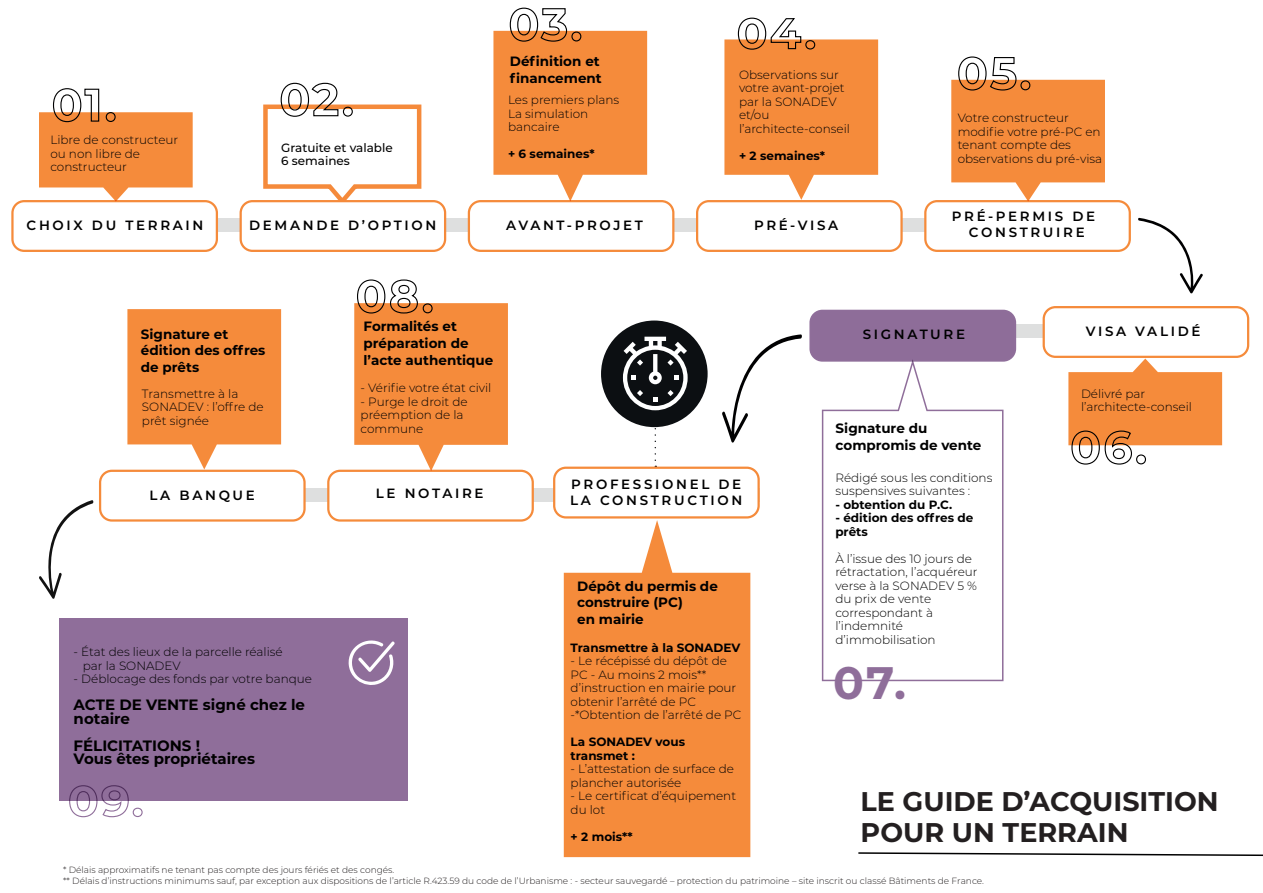
<style>
.page{position:relative;width:1263px;height:893px;background:#fff}
.page>*{position:absolute;margin:0;border:0;box-sizing:border-box;transform-origin:0 0}
.t1{font:700 45.45px "Montserrat";color:#8f6e9a}
.t2{font:700 27px/31.5px "Montserrat";color:#231f20}
.t3{font:700 15px/13.5px "Montserrat";color:#000001}
.t4{font:700 13.5px/17px "Montserrat";color:#000001}
.t5{font:600 13.5px/16px "Montserrat";letter-spacing:.2em;color:#000001;text-align:center}
.t6{font:300 12px/13.5px "Montserrat";color:#000001}
.t7{font:700 12px/13.5px "Montserrat";color:#000001}
.t8{font:500 12px/13.5px "Montserrat";color:#000001}
.t9{font:300 9px/10.5px "Montserrat";color:#231f20}
</style>
<div class="page">
<div style="left:198px;top:218px;width:746px;height:14px;background:#dedfdf"></div>
<div style="left:12px;top:201px;width:205px;height:50px;background:#fff;border-radius:12px"></div>
<div style="left:11px;top:200px;width:207px;height:52px;border:2px solid #f58b3b;border-radius:12px"></div>
<svg style="left:39px;top:88px;width:154px;height:113px"></svg>
<div style="left:106px;top:112px;width:10px;height:10px;border:1px solid #000001;border-radius:50%"></div>
<div style="left:241px;top:201px;width:204px;height:50px;background:#fff;border-radius:12px"></div>
<div style="left:240px;top:200px;width:206px;height:52px;border:2px solid #f58a3b;border-radius:12px"></div>
<svg style="left:263px;top:82px;width:158px;height:121px"></svg>
<div style="left:343px;top:107px;width:10px;height:10px;border:1px solid #000001;border-radius:50%"></div>
<svg style="left:654px;top:429px;width:2px;height:38px"></svg>
<div style="left:697px;top:201px;width:204px;height:50px;background:#fff;border-radius:12px"></div>
<div style="left:696px;top:200px;width:207px;height:52px;border:2px solid #f58b3b;border-radius:12px"></div>
<div style="left:469px;top:201px;width:204px;height:50px;background:#fff;border-radius:12px"></div>
<div style="left:468px;top:200px;width:206px;height:52px;border:2px solid #f58b3b;border-radius:12px"></div>
<div style="left:601px;top:321px;width:107px;height:106px;background:#0c0f12;border-radius:50%"></div>
<svg style="left:493px;top:7px;width:154px;height:194px"></svg>
<div style="left:571px;top:32px;width:10px;height:9px;border:1px solid #000001;border-radius:50%"></div>
<div style="left:925px;top:201px;width:205px;height:50px;background:#fff;border-radius:12px"></div>
<div style="left:924px;top:200px;width:207px;height:52px;border:2px solid #f58b3b;border-radius:12px"></div>
<svg style="left:951px;top:56px;width:154px;height:145px"></svg>
<div style="left:1020px;top:80px;width:10px;height:10px;border:1px solid #000001;border-radius:50%"></div>
<div style="left:811px;top:324px;width:436px;height:14px;background:#dedfdf"></div>
<div style="left:810px;top:311px;width:205px;height:49px;background:#8e6d99;border-radius:12px"></div>
<div style="left:809px;top:310px;width:207px;height:52px;border:2px solid #8f6e9a;border-radius:12px"></div>
<div style="left:1044px;top:307px;width:204px;height:50px;background:#fff;border-radius:12px"></div>
<div style="left:1042px;top:306px;width:207px;height:52px;border:2px solid #f58b3b;border-radius:12px"></div>
<svg style="left:1068px;top:359px;width:154px;height:106px"></svg>
<div style="left:1136px;top:454px;width:10px;height:10px;border:1px solid #000001;border-radius:50%"></div>
<svg style="left:623px;top:337px;width:65px;height:73px"></svg>
<svg style="left:1138px;top:218px;width:65px;height:76px"></svg>
<svg style="left:724px;top:17px;width:154px;height:183px"></svg>
<div style="left:805px;top:40px;width:10px;height:10px;border:1px solid #000001;border-radius:50%"></div>
<svg style="left:822px;top:359px;width:181px;height:322px"></svg>
<div style="left:104px;top:488px;width:656px;height:13px;background:#dedfdf"></div>
<div style="left:554px;top:468px;width:205px;height:49px;background:#fff;border-radius:12px"></div>
<div style="left:553px;top:467px;width:207px;height:52px;border:2px solid #f58b3b;border-radius:12px"></div>
<svg style="left:564px;top:520px;width:186px;height:337px;background:#f69b57"></svg>
<div style="left:100px;top:471px;width:204px;height:49px;background:#fff;border-radius:12px"></div>
<div style="left:99px;top:470px;width:207px;height:52px;border:2px solid #f58b3b;border-radius:12px"></div>
<div style="left:328px;top:471px;width:205px;height:49px;background:#fff;border-radius:12px"></div>
<div style="left:327px;top:470px;width:207px;height:52px;border:2px solid #f58b3b;border-radius:12px"></div>
<svg style="left:354px;top:279px;width:154px;height:192px"></svg>
<div style="left:423px;top:303px;width:10px;height:10px;border:1px solid #000001;border-radius:50%"></div>
<svg style="left:127px;top:309px;width:154px;height:160px;background:#f69b57"></svg>
<svg style="left:69px;top:801px;width:60px;height:17px"></svg>
<div style="left:133px;top:808px;width:10px;height:9px;border:1px solid #8f6e9a;border-radius:50%"></div>
<svg style="left:39px;top:500px;width:54px;height:99px"></svg>
<div style="left:59px;top:618px;width:349px;height:183px;background:#8f6e9a"></div>
<svg style="left:348px;top:640px;width:47px;height:45px"></svg>
<svg style="left:858px;top:852px;width:405px;height:4px"></svg>
<svg style="left:722px;top:334px;width:80px;height:109px"></svg>
<p class="t6" style="left:50px;top:133px;width:129px">Libre de constructeur ou non libre de constructeur</p>
<p class="t8" style="left:281px;top:141px;width:113px">Gratuite et valable<br>6 semaines</p>
<p class="t4" style="left:510px;top:53px;width:93px">Définition et financement</p>
<p class="t6" style="left:508px;top:94px;width:113px">Les premiers plans<br>La simulation bancaire</p>
<p class="t7" style="left:508px;top:147px;width:88px">+ 6 semaines*</p>
<p class="t6" style="left:739px;top:68px;width:112px">Observations sur votre avant-projet par la SONADEV et/ou l’architecte-conseil</p>
<p class="t7" style="left:739px;top:149px;width:88px">+ 2 semaines*</p>
<p class="t5" style="left:27px;top:217px;width:178px">CHOIX DU TERRAIN</p>
<p class="t5" style="left:249px;top:217px;width:189px">DEMANDE D’OPTION</p>
<p class="t5" style="left:506px;top:217px;width:138px">AVANT-PROJET</p>
<p class="t5" style="left:754px;top:217px;width:86px">PRÉ-VISA</p>
<p class="t6" style="left:958px;top:112px;width:146px">Votre constructeur modifie votre pré-PC en tenant compte des observations du pré-visa</p>
<p class="t5" style="left:952px;top:208px;width:145px">PRÉ-PERMIS DE<br>CONSTRUIRE</p>
<p class="t4" style="left:141px;top:326px;width:126px;line-height:16.5px">Signature et édition des offres de prêts</p>
<p class="t4" style="left:364px;top:318px;width:131px">Formalités et préparation de l’acte authentique</p>
<p class="t5" style="left:863px;top:326px;width:104px">SIGNATURE</p>
<p class="t5" style="left:1086px;top:323px;width:116px">VISA VALIDÉ</p>
<p class="t6" style="left:142px;top:387px;width:123px">Transmettre à la<br>SONADEV : l’offre de prêt signée</p>
<p class="t6" style="left:361px;top:381px;width:132px">- Vérifie votre état civil</p>
<p class="t6" style="left:361px;top:395px;width:108px">- Purge le droit de préemption de la commune</p>
<p class="t5" style="left:150px;top:487px;width:107px">LA BANQUE</p>
<p class="t5" style="left:376px;top:485px;width:109px">LE NOTAIRE</p>
<p class="t6" style="left:83px;top:645px;width:201px;text-indent:-9px">- État des lieux de la parcelle réalisé par la SONADEV</p>
<p class="t6" style="left:74px;top:672px;width:240px">- Déblocage des fonds par votre banque</p>
<p class="t3" style="left:74px;top:698px;width:233px">ACTE DE VENTE signé chez le notaire</p>
<p class="t3" style="left:74px;top:739px;width:183px">FÉLICITATIONS !<br>Vous êtes propriétaires</p>
<p class="t5" style="left:570px;top:476px;width:174px;text-align:left">PROFESSIONEL DE<br>LA CONSTRUCTION</p>
<p class="t4" style="left:577px;top:578px;width:142px;line-height:16.5px">Dépôt du permis de construire (PC)<br>en mairie</p>
<p class="t7" style="left:571px;top:641px;width:171px">Transmettre à la SONADEV</p>
<p class="t6" style="left:571px;top:654px;width:172px">- Le récépissé du dépôt de<br>PC - Au moins 2 mois** d’instruction en mairie pour obtenir l’arrêté de PC -*Obtention de l’arrêté de PC</p>
<p class="t7" style="left:571px;top:735px;width:116px">La SONADEV vous transmet :</p>
<p class="t6" style="left:571px;top:762px;width:165px">- L’attestation de surface de plancher autorisée</p>
<p class="t6" style="left:571px;top:789px;width:167px">- Le certificat d’équipement du lot</p>
<p class="t7" style="left:571px;top:830px;width:64px">+ 2 mois**</p>
<p class="t4" style="left:836px;top:420px;width:147px">Signature du compromis de vente</p>
<p class="t6" style="left:835px;top:471px;width:159px">Rédigé sous les conditions suspensives suivantes :</p>
<p class="t7" style="left:835px;top:498px;width:118px">- obtention du P.C.</p>
<p class="t7" style="left:835px;top:511px;width:139px">- édition des offres de prêts</p>
<p class="t6" style="left:835px;top:552px;width:144px">À l’issue des 10 jours de rétractation, l’acquéreur verse à la SONADEV 5 % du prix de vente correspondant à l’indemnité d’immobilisation</p>
<h1 class="t1" style="left:833px;top:658px;width:75px">07.</h1>
<p class="t6" style="left:1081px;top:387px;width:112px">Délivré par l’architecte-conseil</p>
<h2 class="t2" style="left:860px;top:785px;width:360px">LE GUIDE D’ACQUISITION<br>POUR UN TERRAIN</h2>
<p class="t9" style="left:63px;top:865px;width:922px">* Délais approximatifs ne tenant pas compte des jours fériés et des congés.<br>** Délais d’instructions minimums sauf, par exception aux dispositions de l’article R.423.59 du code de l’Urbanisme : - secteur sauvegardé – protection du patrimoine – site inscrit ou classé Bâtiments de France.</p>
</div>
